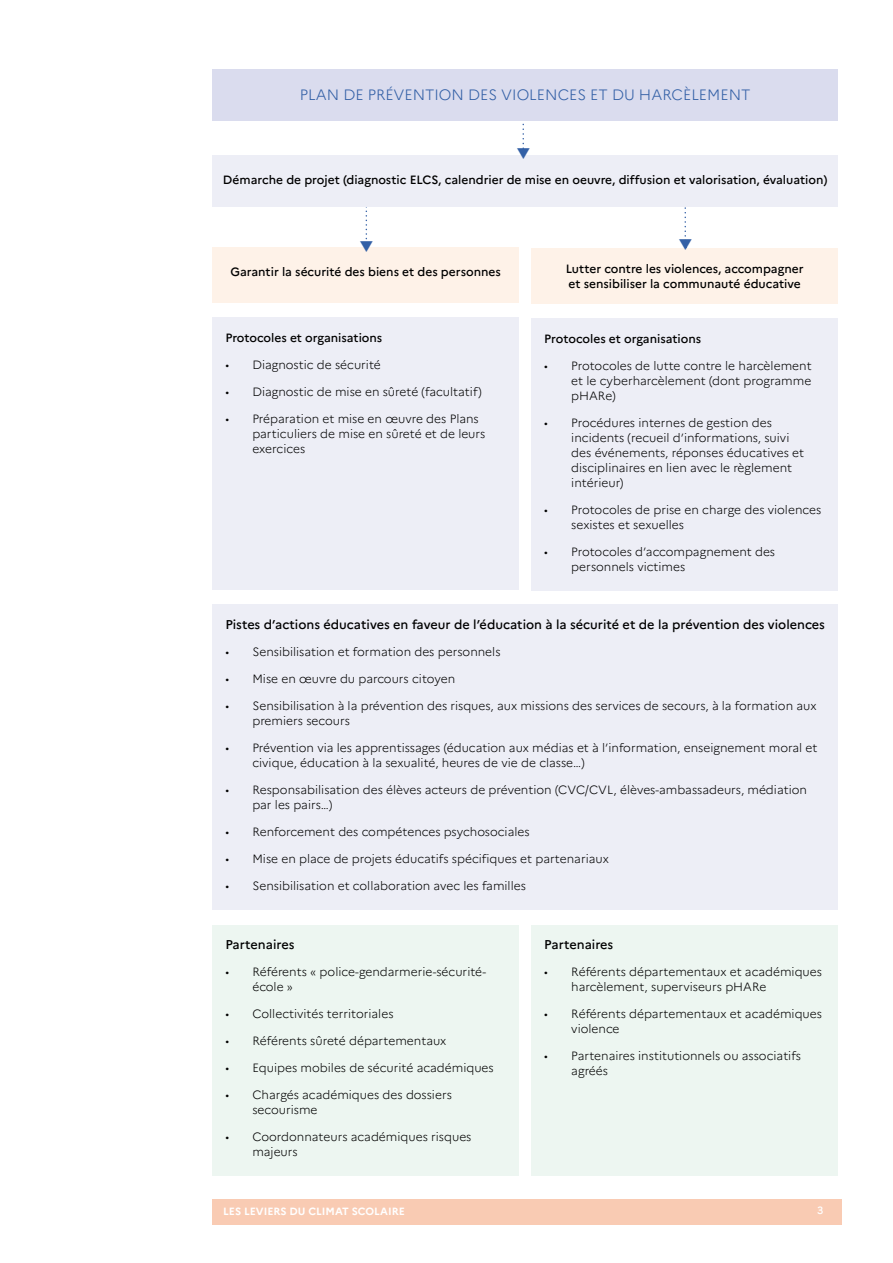
<style>
.page{position:relative;width:893px;height:1263px;background:#fff}
.page>*{position:absolute;margin:0;border:0;box-sizing:border-box;transform-origin:0 0}
.t1{font:300 15px "Marianne";color:#3360a6}
.t2{font:500 12.75px "Marianne";color:#000}
.t3{font:300 12px/15px "Marianne";color:#000}
.t4{font:500 12px/15px "Marianne";color:#000}
.t5{font:700 10.5px "Marianne";color:#fff}
.t6{font:500 10.5px "Marianne";color:#fff}
</style>
<div class="page">
<div style="left:212px;top:1199px;width:629px;height:26px;background:#f9cbb3"></div>
<div style="left:213px;top:156px;width:625px;height:51px;background:#edeef6"></div>
<div style="left:213px;top:69px;width:625px;height:51px;background:#dadcee"></div>
<div style="left:213px;top:248px;width:306px;height:55px;background:#fef2e8"></div>
<div style="left:531px;top:249px;width:307px;height:55px;background:#fef2e8"></div>
<div style="left:213px;top:317px;width:306px;height:273px;background:#edeef6"></div>
<div style="left:531px;top:319px;width:307px;height:272px;background:#edeef6"></div>
<div style="left:213px;top:604px;width:625px;height:306px;background:#edeef6"></div>
<div style="left:213px;top:924px;width:306px;height:251px;background:#edf6f1"></div>
<div style="left:531px;top:924px;width:307px;height:251px;background:#edf6f1"></div>
<svg style="left:360px;top:207px;width:13px;height:41px"></svg>
<svg style="left:679px;top:207px;width:13px;height:42px"></svg>
<svg style="left:517px;top:120px;width:13px;height:36px"></svg>
<p class="t1" style="left:300px;top:86px;width:452px">PLAN DE PRÉVENTION DES VIOLENCES ET DU HARCÈLEMENT</p>
<p class="t4" style="left:223px;top:173px;width:606px">Démarche de projet (diagnostic ELCS, calendrier de mise en oeuvre, diffusion et valorisation, évaluation)</p>
<p class="t4" style="left:231px;top:264px;width:272px">Garantir la sécurité des biens et des personnes</p>
<p class="t4" style="left:566px;top:261px;width:239px">Lutter contre les violences, accompagner et sensibiliser la communauté éducative</p>
<p class="t4" style="left:225px;top:330px;width:158px">Protocoles et organisations</p>
<p class="t3" style="left:225px;top:357px;width:157px">• Diagnostic de sécurité</p>
<p class="t3" style="left:225px;top:384px;width:258px">• Diagnostic de mise en sûreté (facultatif)</p>
<p class="t3" style="left:252px;top:411px;width:235px;text-indent:-27px">• Préparation et mise en œuvre des Plans particuliers de mise en sûreté et de leurs exercices</p>
<p class="t4" style="left:544px;top:331px;width:158px">Protocoles et organisations</p>
<p class="t3" style="left:571px;top:358px;width:242px;text-align:justify;text-indent:-27px">• Protocoles de lutte contre le harcèlement et le cyberharcèlement (dont programme pHARe)</p>
<p class="t3" style="left:571px;top:415px;width:234px;text-indent:-27px">• Procédures internes de gestion des incidents (recueil d’informations, suivi des événements, réponses éducatives et disciplinaires en lien avec le règlement intérieur)</p>
<p class="t3" style="left:571px;top:502px;width:251px;text-indent:-27px">• Protocoles de prise en charge des violences sexistes et sexuelles</p>
<p class="t3" style="left:571px;top:544px;width:205px;text-indent:-27px">• Protocoles d’accompagnement des personnels victimes</p>
<p class="t2" style="left:225px;top:616px;width:601px">Pistes d’actions éducatives en faveur de l’éducation à la sécurité et de la prévention des violences</p>
<p class="t3" style="left:225px;top:644px;width:277px">• Sensibilisation et formation des personnels</p>
<p class="t3" style="left:225px;top:671px;width:231px">• Mise en œuvre du parcours citoyen</p>
<p class="t3" style="left:252px;top:698px;width:566px;text-indent:-27px">• Sensibilisation à la prévention des risques, aux missions des services de secours, à la formation aux premiers secours</p>
<p class="t3" style="left:252px;top:740px;width:567px;text-indent:-27px">• Prévention via les apprentissages (éducation aux médias et à l’information, enseignement moral et civique, éducation à la sexualité, heures de vie de classe…)</p>
<p class="t3" style="left:252px;top:782px;width:556px;text-indent:-27px">• Responsabilisation des élèves acteurs de prévention (CVC/CVL, élèves-ambassadeurs, médiation par les pairs…)</p>
<p class="t3" style="left:225px;top:824px;width:306px">• Renforcement des compétences psychosociales</p>
<p class="t3" style="left:225px;top:851px;width:385px">• Mise en place de projets éducatifs spécifiques et partenariaux</p>
<p class="t3" style="left:225px;top:878px;width:302px">• Sensibilisation et collaboration avec les familles</p>
<p class="t2" style="left:225px;top:937px;width:71px">Partenaires</p>
<p class="t3" style="left:252px;top:964px;width:235px;text-indent:-27px">• Référents « police-gendarmerie-sécurité&shy;école »</p>
<p class="t3" style="left:225px;top:1006px;width:170px">• Collectivités territoriales</p>
<p class="t3" style="left:225px;top:1033px;width:223px">• Référents sûreté départementaux</p>
<p class="t3" style="left:225px;top:1060px;width:270px">• Equipes mobiles de sécurité académiques</p>
<p class="t3" style="left:252px;top:1087px;width:201px;text-indent:-27px">• Chargés académiques des dossiers secourisme</p>
<p class="t3" style="left:252px;top:1129px;width:221px;text-indent:-27px">• Coordonnateurs académiques risques majeurs</p>
<p class="t2" style="left:544px;top:937px;width:71px">Partenaires</p>
<p class="t3" style="left:571px;top:964px;width:252px;text-indent:-27px">• Référents départementaux et académiques harcèlement, superviseurs pHARe</p>
<p class="t3" style="left:571px;top:1006px;width:252px;text-indent:-27px">• Référents départementaux et académiques violence</p>
<p class="t3" style="left:571px;top:1048px;width:231px;text-indent:-27px">• Partenaires institutionnels ou associatifs agréés</p>
<p class="t5" style="left:223px;top:1205px;width:183px">LES LEVIERS DU CLIMAT SCOLAIRE</p>
<p class="t6" style="left:817px;top:1204px;width:8px">3</p>
</div>
